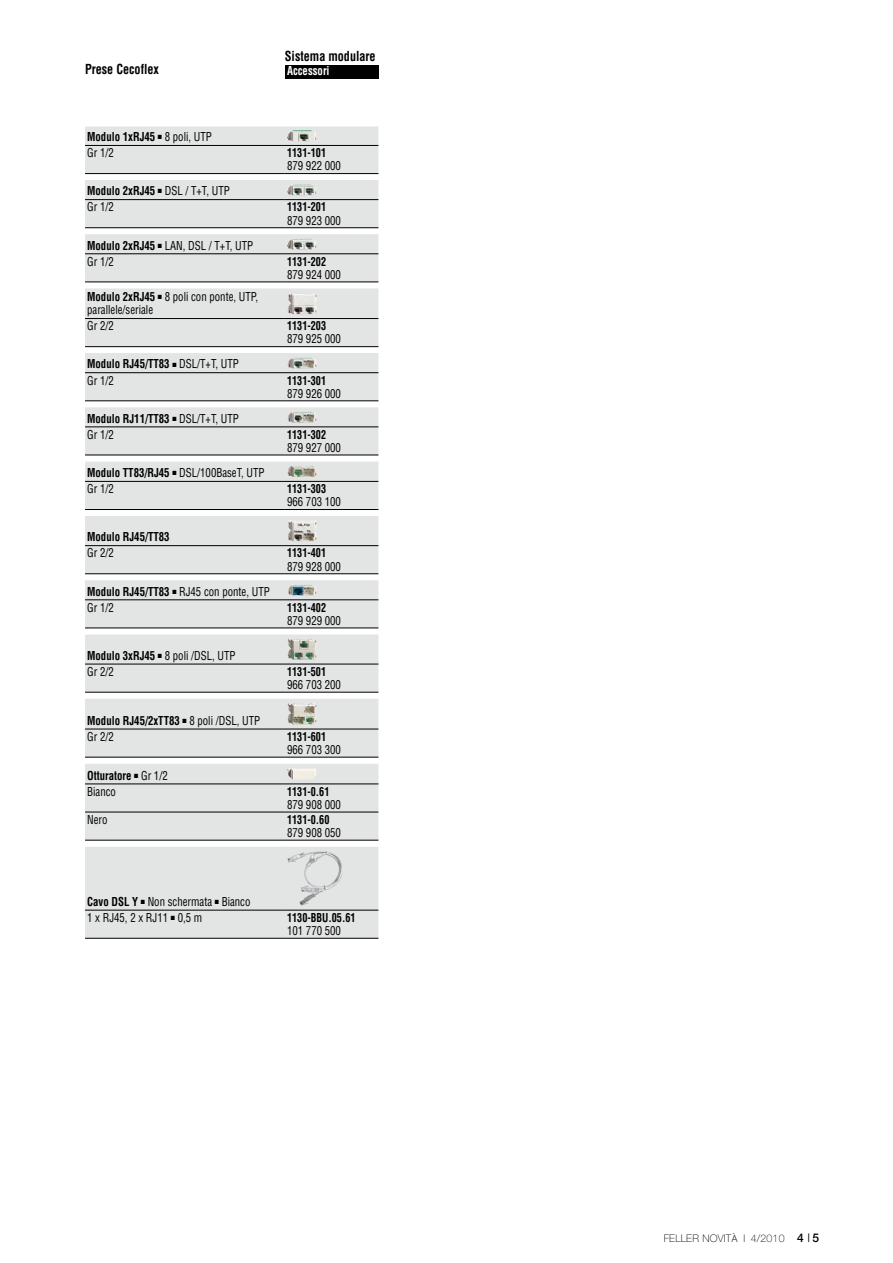
<style>
.page{position:relative;width:893px;height:1263px;background:#fff}
.page>*{position:absolute;margin:0;border:0;box-sizing:border-box;transform-origin:0 0}
.t1{font:700 condensed 13.5px "Helvetica LT Std";color:#000;scale:.9 1}
.t2{font:condensed 12px/16px "Helvetica LT Std";color:#000;scale:.9 1}
.t3{font:700 condensed 12px "Helvetica LT Std";color:#000;scale:.85 1}
.t4{font:700 condensed 12px "Helvetica LT Std";color:#000;scale:.9 1}
.t5{font:700 condensed 12px "Helvetica LT Std";color:#fff;scale:.9 1}
.t6{font:100 10.5px "Helvetica Neue LT Pro";letter-spacing:.02em;color:#000}
.s1{font-weight:700}
.s2{font-family:"SE Optimist";font-weight:300}
.s3{font-weight:500;font-size:12px}
.s4{font-weight:300;font-size:12px}
</style>
<div class="page">
<div style="left:285px;top:65px;width:93px;height:13px;background:#000"></div>
<div style="left:85px;top:127px;width:293px;height:46px;background:#e3e4e4"></div>
<svg style="left:85px;top:174px;width:293px;height:764px;background:#e2e3e3"></svg>
<hr style="left:85px;top:145px;width:200px;height:1px;background:#000">
<hr style="left:285px;top:145px;width:93px;height:1px;background:#000">
<hr style="left:285px;top:173px;width:93px;height:1px;background:#000">
<hr style="left:85px;top:173px;width:200px;height:1px;background:#000">
<hr style="left:85px;top:199px;width:200px;height:1px;background:#000">
<hr style="left:285px;top:199px;width:93px;height:1px;background:#000">
<hr style="left:285px;top:227px;width:93px;height:1px;background:#000">
<hr style="left:85px;top:227px;width:200px;height:1px;background:#000">
<hr style="left:85px;top:254px;width:200px;height:1px;background:#000">
<hr style="left:285px;top:254px;width:93px;height:1px;background:#000">
<hr style="left:285px;top:282px;width:93px;height:1px;background:#000">
<hr style="left:85px;top:282px;width:200px;height:1px;background:#000">
<hr style="left:85px;top:318px;width:200px;height:1px;background:#000">
<hr style="left:285px;top:318px;width:93px;height:1px;background:#000">
<hr style="left:285px;top:346px;width:93px;height:1px;background:#000">
<hr style="left:85px;top:346px;width:200px;height:1px;background:#000">
<hr style="left:85px;top:372px;width:200px;height:1px;background:#000">
<hr style="left:285px;top:372px;width:93px;height:1px;background:#000">
<hr style="left:285px;top:401px;width:93px;height:1px;background:#000">
<hr style="left:85px;top:401px;width:200px;height:1px;background:#000">
<hr style="left:85px;top:427px;width:200px;height:1px;background:#000">
<hr style="left:285px;top:427px;width:93px;height:1px;background:#000">
<hr style="left:285px;top:455px;width:93px;height:1px;background:#000">
<hr style="left:85px;top:455px;width:200px;height:1px;background:#000">
<hr style="left:85px;top:481px;width:200px;height:1px;background:#000">
<hr style="left:285px;top:481px;width:93px;height:1px;background:#000">
<hr style="left:285px;top:509px;width:93px;height:1px;background:#000">
<hr style="left:85px;top:509px;width:200px;height:1px;background:#000">
<hr style="left:85px;top:545px;width:200px;height:1px;background:#000">
<hr style="left:285px;top:545px;width:93px;height:1px;background:#000">
<hr style="left:285px;top:573px;width:93px;height:1px;background:#000">
<hr style="left:85px;top:573px;width:200px;height:1px;background:#000">
<hr style="left:85px;top:599px;width:200px;height:1px;background:#000">
<hr style="left:285px;top:599px;width:93px;height:1px;background:#000">
<hr style="left:285px;top:628px;width:93px;height:1px;background:#000">
<hr style="left:85px;top:628px;width:200px;height:1px;background:#000">
<hr style="left:85px;top:664px;width:200px;height:1px;background:#000">
<hr style="left:285px;top:664px;width:93px;height:1px;background:#000">
<hr style="left:285px;top:692px;width:93px;height:1px;background:#000">
<hr style="left:85px;top:692px;width:200px;height:1px;background:#000">
<hr style="left:85px;top:729px;width:200px;height:1px;background:#000">
<hr style="left:285px;top:729px;width:93px;height:1px;background:#000">
<hr style="left:285px;top:757px;width:93px;height:1px;background:#000">
<hr style="left:85px;top:757px;width:200px;height:1px;background:#000">
<hr style="left:85px;top:784px;width:200px;height:1px;background:#000">
<hr style="left:285px;top:784px;width:93px;height:1px;background:#000">
<hr style="left:85px;top:812px;width:200px;height:1px;background:#000">
<hr style="left:285px;top:812px;width:93px;height:1px;background:#000">
<hr style="left:285px;top:840px;width:93px;height:1px;background:#000">
<hr style="left:85px;top:840px;width:200px;height:1px;background:#000">
<hr style="left:85px;top:910px;width:200px;height:1px;background:#000">
<hr style="left:285px;top:910px;width:93px;height:1px;background:#000">
<hr style="left:285px;top:938px;width:93px;height:1px;background:#000">
<hr style="left:85px;top:938px;width:200px;height:1px;background:#000">
<img style="left:287px;top:130px;width:29px;height:11px">
<img style="left:287px;top:184px;width:29px;height:11px">
<img style="left:287px;top:239px;width:29px;height:10px">
<img style="left:287px;top:293px;width:30px;height:21px">
<img style="left:287px;top:358px;width:30px;height:10px">
<img style="left:287px;top:412px;width:30px;height:10px">
<img style="left:287px;top:466px;width:30px;height:11px">
<img style="left:287px;top:520px;width:30px;height:21px">
<img style="left:287px;top:585px;width:30px;height:10px">
<img style="left:287px;top:639px;width:30px;height:21px">
<img style="left:287px;top:703px;width:30px;height:22px">
<img style="left:287px;top:768px;width:29px;height:11px">
<img style="left:287px;top:851px;width:40px;height:37px">
<p class="t1" style="left:85px;top:61px;width:84px">Prese Cecoflex</p>
<p class="t2" style="left:87px;top:129px;width:140px"><span class="s1">Modulo 1xRJ45</span> ■ 8 poli, UTP<br>Gr 1/2</p>
<p class="t2" style="left:87px;top:183px;width:160px"><span class="s1">Modulo 2xRJ45</span> ■ DSL / T+T, UTP<br>Gr 1/2</p>
<p class="t2" style="left:87px;top:237px;width:186px"><span class="s1">Modulo 2xRJ45</span> ■ LAN, DSL / T+T, UTP<br>Gr 1/2</p>
<p class="t1" style="left:285px;top:47px;width:102px">Sistema modulare</p>
<p class="t5" style="left:287px;top:63px;width:49px">Accessori</p>
<p class="t3" style="left:287px;top:145px;width:47px">1131-101</p>
<p class="t2" style="left:287px;top:158px;width:61px">879 922 000</p>
<p class="t3" style="left:287px;top:200px;width:47px">1131-201</p>
<p class="t2" style="left:287px;top:212px;width:61px">879 923 000</p>
<p class="t3" style="left:287px;top:254px;width:47px">1131-202</p>
<p class="t2" style="left:287px;top:266px;width:61px">879 924 000</p>
<p class="t2" style="left:87px;top:290px;width:192px;line-height:13.2px"><span class="s1">Modulo 2xRJ45</span> ■ 8 poli con ponte, UTP, parallele/seriale</p>
<p class="t2" style="left:87px;top:318px;width:31px">Gr 2/2</p>
<p class="t3" style="left:287px;top:318px;width:47px">1131-203</p>
<p class="t2" style="left:287px;top:331px;width:61px">879 925 000</p>
<p class="t2" style="left:87px;top:356px;width:170px"><span class="s1">Modulo RJ45/TT83</span> ■ DSL/T+T, UTP<br>Gr 1/2</p>
<p class="t3" style="left:287px;top:373px;width:47px">1131-301</p>
<p class="t2" style="left:287px;top:385px;width:61px">879 926 000</p>
<p class="t2" style="left:87px;top:410px;width:170px"><span class="s1">Modulo RJ11/TT83</span> ■ DSL/T+T, UTP<br>Gr 1/2</p>
<p class="t2" style="left:87px;top:465px;width:199px"><span class="s1">Modulo TT83/RJ45</span> ■ DSL/100BaseT, UTP<br>Gr 1/2</p>
<p class="t3" style="left:287px;top:427px;width:47px">1131-302</p>
<p class="t2" style="left:287px;top:439px;width:61px">879 927 000</p>
<p class="t3" style="left:287px;top:481px;width:47px">1131-303</p>
<p class="t2" style="left:287px;top:494px;width:61px">966 703 100</p>
<p class="t4" style="left:87px;top:529px;width:93px">Modulo RJ45/TT83</p>
<p class="t2" style="left:87px;top:545px;width:31px">Gr 2/2</p>
<p class="t3" style="left:287px;top:545px;width:47px">1131-401</p>
<p class="t2" style="left:287px;top:558px;width:61px">879 928 000</p>
<p class="t2" style="left:87px;top:583px;width:204px"><span class="s1">Modulo RJ45/TT83</span> ■ RJ45 con ponte, UTP<br>Gr 1/2</p>
<p class="t3" style="left:287px;top:600px;width:47px">1131-402</p>
<p class="t2" style="left:287px;top:612px;width:61px">879 929 000</p>
<p class="t2" style="left:87px;top:647px;width:166px"><span class="s1">Modulo 3xRJ45</span> ■ 8 poli /DSL, UTP<br>Gr 2/2</p>
<p class="t2" style="left:87px;top:712px;width:194px"><span class="s1">Modulo RJ45/2xTT83</span> ■ 8 poli /DSL, UTP<br>Gr 2/2</p>
<p class="t2" style="left:87px;top:767px;width:91px"><span class="s1">Otturatore</span> ■ Gr 1/2<br>Bianco</p>
<p class="t3" style="left:287px;top:664px;width:47px">1131-501</p>
<p class="t2" style="left:287px;top:676px;width:61px">966 703 200</p>
<p class="t3" style="left:287px;top:729px;width:47px">1131-601</p>
<p class="t2" style="left:287px;top:741px;width:61px">966 703 300</p>
<p class="t3" style="left:287px;top:784px;width:51px">1131-0.61</p>
<p class="t2" style="left:287px;top:796px;width:61px">879 908 000</p>
<p class="t2" style="left:87px;top:811px;width:24px">Nero</p>
<p class="t3" style="left:287px;top:812px;width:51px">1131-0.60</p>
<p class="t2" style="left:287px;top:824px;width:61px">879 908 050</p>
<p class="t2" style="left:87px;top:893px;width:183px"><span class="s1">Cavo DSL Y</span> ■ Non schermata ■ Bianco<br>1 x RJ45, 2 x RJ11 ■ 0,5 m</p>
<p class="t3" style="left:287px;top:910px;width:82px">1130-BBU.05.61</p>
<p class="t2" style="left:287px;top:922px;width:61px">101 770 500</p>
<p class="t6" style="left:664px;top:1232px;width:7px">FELLE</p>
<p class="t6" style="left:692px;top:1232px;width:128px">R NOVIT<span class="s2">À</span> I 4/2010 <span class="s3">4</span> <span class="s4">I</span> <span class="s3">5</span></p>
</div>
